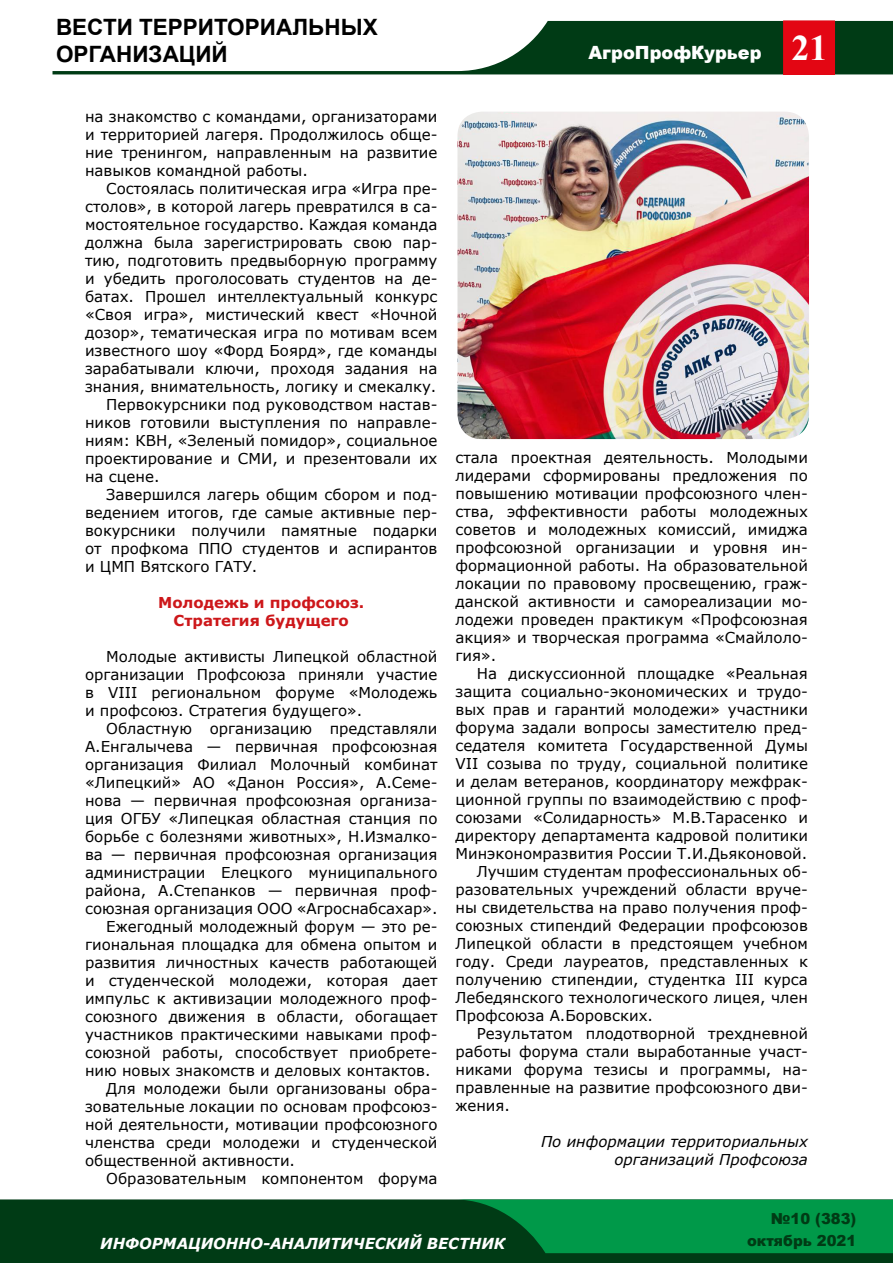
<style>
.page{position:relative;width:893px;height:1263px;background:#fff}
.page>*{position:absolute;margin:0;border:0;box-sizing:border-box;transform-origin:0 0}
.t1{font:700 36px "Times New Roman";color:#fff}
.t2{font:700 22.5px/27px "Arial";color:#000}
.t3{font:900 18.15px "Arial";color:#fff}
.t4{font:italic 700 15.15px "Verdana";color:#fff}
.t5{font:900 15.15px/21.5px "Arial";color:#003b15;text-align:right}
.t6{font:15px/18px "Verdana";color:#000;text-align:justify}
.t7{font:italic 15px/18px "Verdana";color:#000;text-align:right}
.t8{font:700 15px/18px "Verdana";color:#cd171a;text-align:center}
</style>
<div class="page">
<svg style="left:53px;top:21px;width:840px;height:53px"></svg>
<div style="left:784px;top:21px;width:50px;height:53px;background:#e30613"></div>
<div style="left:783px;top:21px;width:52px;height:54px;border:1px solid #e30613"></div>
<div style="left:0;top:1199px;width:893px;height:64px;background:#003b15"></div>
<svg style="left:455px;top:1199px;width:438px;height:54px;background:#018b42"></svg>
<img style="left:457px;top:112px;width:352px;height:327px">
<h2 class="t2" style="left:56px;top:14px;width:323px">ВЕСТИ ТЕРРИТОРИАЛЬНЫХ<br>ОРГАНИЗАЦИЙ</h2>
<p class="t3" style="left:588px;top:39px;width:175px">АгроПрофКурьер</p>
<h1 class="t1" style="left:791px;top:22px;width:37px">21</h1>
<p class="t6" style="left:85px;top:107px;width:354px">на знакомство с командами, организаторами и территорией лагеря. Продолжилось обще&shy;ние тренингом, направленным на развитие навыков командной работы.</p>
<p class="t6" style="left:106px;top:179px;width:333px">Состоялась политическая игра «Игра пре-</p>
<p class="t6" style="left:85px;top:197px;width:354px">столов», в которой лагерь превратился в са-</p>
<p class="t6" style="left:85px;top:215px;width:354px">мостоятельное государство. Каждая команда</p>
<p class="t6" style="left:85px;top:233px;width:354px">должна была зарегистрировать свою пар-</p>
<p class="t6" style="left:85px;top:251px;width:354px">тию, подготовить предвыборную программу</p>
<p class="t6" style="left:85px;top:269px;width:354px">и убедить проголосовать студентов на де-</p>
<p class="t6" style="left:85px;top:287px;width:354px">батах. Прошел интеллектуальный конкурс</p>
<p class="t6" style="left:85px;top:305px;width:354px">«Своя игра», мистический квест «Ночной</p>
<p class="t6" style="left:85px;top:323px;width:354px">дозор», тематическая игра по мотивам всем</p>
<p class="t6" style="left:85px;top:341px;width:354px">известного шоу «Форд Боярд», где команды</p>
<p class="t6" style="left:85px;top:359px;width:354px">зарабатывали ключи, проходя задания на</p>
<p class="t6" style="left:85px;top:377px;width:353px">знания, внимательность, логику и смекалку.</p>
<p class="t6" style="left:106px;top:395px;width:333px">Первокурсники под руководством настав-</p>
<p class="t6" style="left:85px;top:413px;width:354px">ников готовили выступления по направле-</p>
<p class="t6" style="left:85px;top:431px;width:354px">ниям: КВН, «Зеленый помидор», социальное</p>
<p class="t6" style="left:85px;top:449px;width:354px">проектирование и СМИ, и презентовали их</p>
<p class="t6" style="left:85px;top:467px;width:76px">на сцене.</p>
<p class="t6" style="left:106px;top:485px;width:333px">Завершился лагерь общим сбором и под-</p>
<p class="t6" style="left:85px;top:503px;width:354px">ведением итогов, где самые активные пер-</p>
<p class="t6" style="left:85px;top:521px;width:354px">вокурсники получили памятные подарки</p>
<p class="t6" style="left:85px;top:539px;width:354px">от профкома ППО студентов и аспирантов</p>
<p class="t6" style="left:85px;top:557px;width:174px">и ЦМП Вятского ГАТУ.</p>
<p class="t8" style="left:158px;top:593px;width:208px">Молодежь и профсоюз.<br>Стратегия будущего</p>
<p class="t6" style="left:85px;top:647px;width:354px;text-indent:21px">Молодые активисты Липецкой областной организации Профсоюза приняли участие в VIII региональном форуме «Молодежь и профсоюз. Стратегия будущего».</p>
<p class="t6" style="left:106px;top:719px;width:333px">Областную организацию представляли</p>
<p class="t6" style="left:85px;top:737px;width:354px">А.Енгалычева — первичная профсоюзная</p>
<p class="t6" style="left:85px;top:755px;width:354px">организация Филиал Молочный комбинат</p>
<p class="t6" style="left:85px;top:773px;width:354px">«Липецкий» АО «Данон Россия», А.Семе-</p>
<p class="t6" style="left:85px;top:791px;width:354px">нова — первичная профсоюзная организа-</p>
<p class="t6" style="left:85px;top:809px;width:354px">ция ОГБУ «Липецкая областная станция по</p>
<p class="t6" style="left:85px;top:827px;width:354px">борьбе с болезнями животных», Н.Измалко-</p>
<p class="t6" style="left:85px;top:845px;width:354px">ва — первичная профсоюзная организация</p>
<p class="t6" style="left:85px;top:863px;width:354px">администрации Елецкого муниципального</p>
<p class="t6" style="left:85px;top:881px;width:354px">района, А.Степанков — первичная проф-</p>
<p class="t6" style="left:85px;top:899px;width:354px">союзная организация ООО «Агроснабсахар».</p>
<p class="t6" style="left:106px;top:917px;width:333px">Ежегодный молодежный форум — это ре-</p>
<p class="t6" style="left:85px;top:935px;width:354px">гиональная площадка для обмена опытом и</p>
<p class="t6" style="left:85px;top:953px;width:354px">развития личностных качеств работающей</p>
<p class="t6" style="left:85px;top:971px;width:354px">и студенческой молодежи, которая дает</p>
<p class="t6" style="left:85px;top:989px;width:354px">импульс к активизации молодежного проф-</p>
<p class="t6" style="left:85px;top:1007px;width:354px">союзного движения в области, обогащает</p>
<p class="t6" style="left:85px;top:1025px;width:354px">участников практическими навыками проф-</p>
<p class="t6" style="left:85px;top:1043px;width:354px">союзной работы, способствует приобрете-</p>
<p class="t6" style="left:85px;top:1061px;width:347px">нию новых знакомств и деловых контактов.</p>
<p class="t6" style="left:106px;top:1079px;width:333px">Для молодежи были организованы обра-</p>
<p class="t6" style="left:85px;top:1097px;width:354px">зовательные локации по основам профсоюз-</p>
<p class="t6" style="left:85px;top:1115px;width:354px">ной деятельности, мотивации профсоюзного</p>
<p class="t6" style="left:85px;top:1133px;width:354px">членства среди молодежи и студенческой</p>
<p class="t6" style="left:85px;top:1151px;width:212px">общественной активности.</p>
<p class="t6" style="left:106px;top:1169px;width:333px">Образовательным компонентом форума</p>
<p class="t6" style="left:455px;top:449px;width:354px">стала проектная деятельность. Молодыми лидерами сформированы предложения по повышению мотивации профсоюзного член&shy;ства, эффективности работы молодежных советов и молодежных комиссий, имиджа профсоюзной организации и уровня ин&shy;формационной работы. На образовательной локации по правовому просвещению, граж&shy;данской активности и самореализации мо&shy;лодежи проведен практикум «Профсоюзная акция» и творческая программа «Смайлоло&shy;гия».</p>
<p class="t6" style="left:477px;top:665px;width:333px">На дискуссионной площадке «Реальная</p>
<p class="t6" style="left:455px;top:683px;width:354px">защита социально-экономических и трудо-</p>
<p class="t6" style="left:455px;top:701px;width:354px">вых прав и гарантий молодежи» участники</p>
<p class="t6" style="left:455px;top:719px;width:354px">форума задали вопросы заместителю пред-</p>
<p class="t6" style="left:455px;top:737px;width:354px">седателя комитета Государственной Думы</p>
<p class="t6" style="left:455px;top:755px;width:354px">VII созыва по труду, социальной политике</p>
<p class="t6" style="left:455px;top:773px;width:354px">и делам ветеранов, координатору межфрак-</p>
<p class="t6" style="left:455px;top:791px;width:352px">ционной группы по взаимодействию с проф-</p>
<p class="t6" style="left:455px;top:809px;width:354px">союзами «Солидарность» М.В.Тарасенко и</p>
<p class="t6" style="left:455px;top:827px;width:354px">директору департамента кадровой политики</p>
<p class="t6" style="left:455px;top:845px;width:353px">Минэкономразвития России Т.И.Дьяконовой.</p>
<p class="t6" style="left:477px;top:863px;width:333px">Лучшим студентам профессиональных об-</p>
<p class="t6" style="left:455px;top:881px;width:354px">разовательных учреждений области вруче-</p>
<p class="t6" style="left:455px;top:899px;width:354px">ны свидетельства на право получения проф-</p>
<p class="t6" style="left:455px;top:917px;width:354px">союзных стипендий Федерации профсоюзов</p>
<p class="t6" style="left:455px;top:935px;width:354px">Липецкой области в предстоящем учебном</p>
<p class="t6" style="left:455px;top:953px;width:354px">году. Среди лауреатов, представленных к</p>
<p class="t6" style="left:455px;top:971px;width:354px">получению стипендии, студентка III курса</p>
<p class="t6" style="left:455px;top:989px;width:354px">Лебедянского технологического лицея, член</p>
<p class="t6" style="left:455px;top:1007px;width:199px">Профсоюза А.Боровских.</p>
<p class="t6" style="left:477px;top:1025px;width:333px">Результатом плодотворной трехдневной</p>
<p class="t6" style="left:455px;top:1043px;width:354px">работы форума стали выработанные участ-</p>
<p class="t6" style="left:455px;top:1061px;width:354px">никами форума тезисы и программы, на-</p>
<p class="t6" style="left:455px;top:1079px;width:354px">правленные на развитие профсоюзного дви-</p>
<p class="t6" style="left:455px;top:1097px;width:56px">жения.</p>
<p class="t7" style="left:541px;top:1133px;width:268px">По информации территориальных организаций Профсоюза</p>
<p class="t4" style="left:100px;top:1233px;width:407px">ИНФОРМАЦИОННО-АНАЛИТИЧЕСКИЙ ВЕСТНИК</p>
<p class="t5" style="left:747px;top:1208px;width:111px">№10 (383) октябрь 2021</p>
</div>
